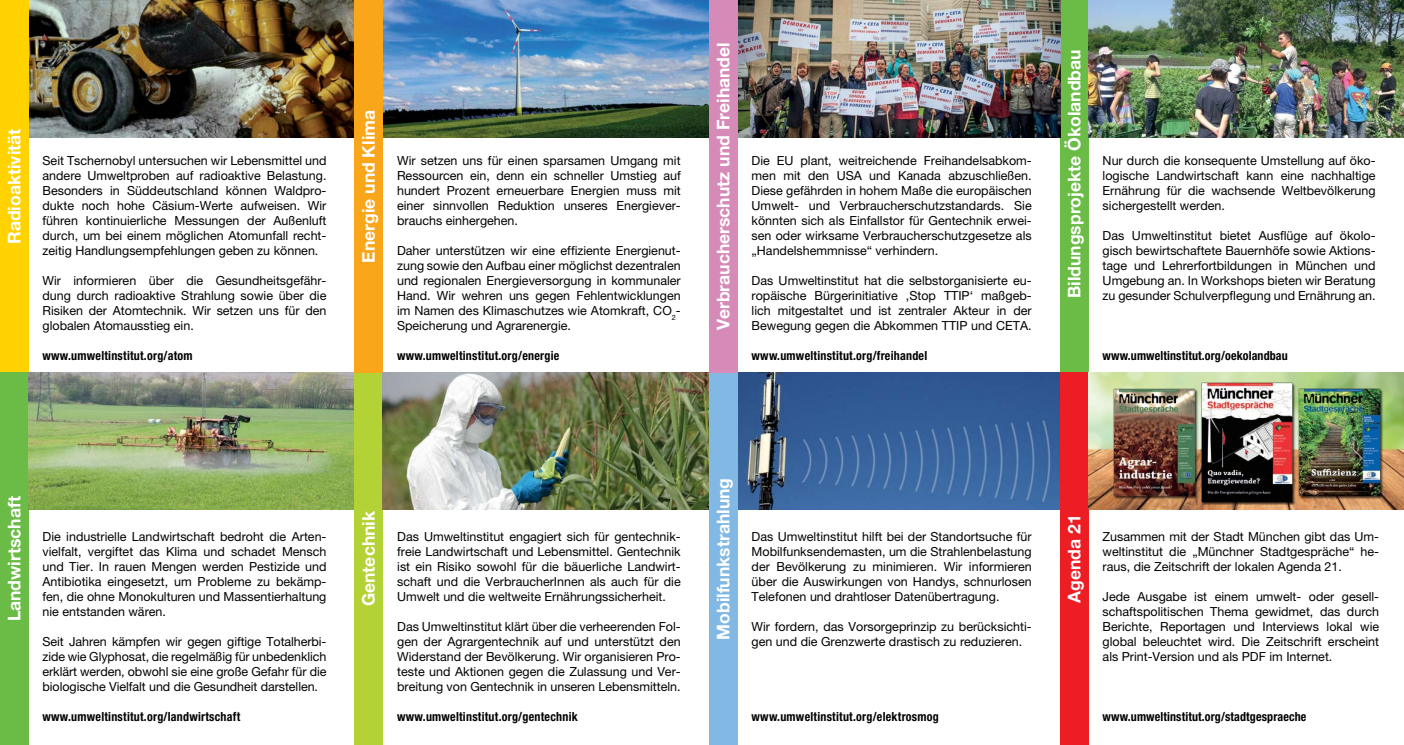
<style>
.page{position:relative;width:1404px;height:745px;background:#fff}
.page>*{position:absolute;margin:0;border:0;box-sizing:border-box;transform-origin:0 0}
.t1{font:700 17.5px "Helvetica Neue LT Pro";color:#fff}
.t2{font:12.5px/15px "Helvetica Neue LT Pro";color:#000;text-align:justify}
.t3{font:700 condensed 12.5px "Helvetica Neue LT Pro";letter-spacing:.02em;color:#000;scale:.96 1}
</style>
<div class="page">
<img style="left:28px;top:0;width:326px;height:137px">
<div style="left:0;top:0;width:28px;height:372px;background:#ffd200"></div>
<div style="left:0;top:372px;width:28px;height:372px;background:#6abc46"></div>
<img style="left:28px;top:372px;width:326px;height:137px">
<div style="left:354px;top:372px;width:29px;height:372px;background:#b3d235"></div>
<img style="left:737px;top:372px;width:322px;height:137px">
<img style="left:383px;top:0;width:326px;height:137px">
<div style="left:354px;top:0;width:29px;height:372px;background:#faa61a"></div>
<img style="left:383px;top:372px;width:326px;height:137px">
<div style="left:1059px;top:0;width:29px;height:372px;background:#6abc46"></div>
<img style="left:1088px;top:0;width:315px;height:137px">
<img style="left:737px;top:0;width:322px;height:137px">
<div style="left:709px;top:361px;width:28px;height:383px;background:#81b9e4"></div>
<div style="left:1059px;top:372px;width:29px;height:372px;background:#ed1d24"></div>
<img style="left:1088px;top:372px;width:315px;height:137px">
<div style="left:709px;top:0;width:28px;height:372px;background:#d68ab7"></div>
<img style="left:1090px;top:379px;width:297px;height:125px">
<h1 class="t1" style="left:3px;top:244px;width:117px;rotate:-90deg">Radioaktivität</h1>
<p class="t2" style="left:43px;top:153px;width:285px">Seit Tschernobyl untersuchen wir Lebensmittel und andere Umweltproben auf radioaktive Belastung.<br>Besonders in Süddeutschland können Waldpro&shy;dukte noch hohe Cäsium-Werte aufweisen. Wir führen kontinuierliche Messungen der Außenluft durch, um bei einem möglichen Atomunfall recht&shy;zeitig Handlungsempfehlungen geben zu können.</p>
<p class="t2" style="left:43px;top:273px;width:285px">Wir informieren über die Gesundheitsgefähr&shy;dung durch radioaktive Strahlung sowie über die Risiken der Atomtechnik. Wir setzen uns für den globalen Atomausstieg ein.</p>
<p class="t3" style="left:43px;top:348px;width:158px">www.umweltinstitut.org/atom</p>
<h1 class="t1" style="left:358px;top:262px;width:154px;rotate:-90deg">Energie und Klima</h1>
<p class="t2" style="left:397px;top:153px;width:285px">Wir setzen uns für einen sparsamen Umgang mit Ressourcen ein, denn ein schneller Umstieg auf hundert Prozent erneuerbare Energien muss mit einer sinnvollen Reduktion unseres Energiever&shy;brauchs einhergehen.</p>
<p class="t2" style="left:397px;top:243px;width:285px">Daher unterstützen wir eine effiziente Energienut&shy;zung sowie den Aufbau einer möglichst dezentralen und regionalen Energieversorgung in kommunaler Hand. Wir wehren uns gegen Fehlentwicklungen im Namen des Klimaschutzes wie Atomkraft, CO<sub>2</sub>- Speicherung und Agrarenergie.</p>
<p class="t3" style="left:397px;top:348px;width:170px">www.umweltinstitut.org/energie</p>
<h1 class="t1" style="left:712px;top:330px;width:289px;rotate:-90deg">Verbraucherschutz und Freihandel</h1>
<p class="t2" style="left:751px;top:153px;width:281px">Die EU plant, weitreichende Freihandelsabkom&shy;men mit den USA und Kanada abzuschließen.<br>Diese gefährden in hohem Maße die europäischen Umwelt- und Verbraucherschutzstandards. Sie könnten sich als Einfallstor für Gentechnik erwei&shy;sen oder wirksame Verbraucherschutzgesetze als „Handelshemmnisse“ verhindern.</p>
<p class="t2" style="left:751px;top:273px;width:281px">Das Umweltinstitut hat die selbstorganisierte eu&shy;ropäische Bürgerinitiative ‚Stop TTIP‘ maßgeb&shy;lich mitgestaltet und ist zentraler Akteur in der Bewegung gegen die Abkommen TTIP und CETA.</p>
<p class="t3" style="left:751px;top:348px;width:184px">www.umweltinstitut.org/freihandel</p>
<h1 class="t1" style="left:1063px;top:298px;width:250px;rotate:-90deg">Bildungsprojekte Ökolandbau</h1>
<p class="t2" style="left:1102px;top:153px;width:274px">Nur durch die konsequente Umstellung auf öko&shy;logische Landwirtschaft kann eine nachhaltige Ernährung für die wachsende Weltbevölkerung sichergestellt werden.</p>
<p class="t2" style="left:1102px;top:228px;width:274px">Das Umweltinstitut bietet Ausflüge auf ökolo&shy;gisch bewirtschaftete Bauernhöfe sowie Aktions&shy;tage und Lehrerfortbildungen in München und Umgebung an. In Workshops bieten wir Beratung zu gesunder Schulverpflegung und Ernährung an.</p>
<p class="t3" style="left:1102px;top:348px;width:194px">www.umweltinstitut.org/oekolandbau</p>
<h1 class="t1" style="left:3px;top:621px;width:127px;rotate:-90deg">Landwirtschaft</h1>
<p class="t2" style="left:43px;top:528px;width:285px">Die industrielle Landwirtschaft bedroht die Arten&shy;vielfalt, vergiftet das Klima und schadet Mensch und Tier. In rauen Mengen werden Pestizide und Antibiotika eingesetzt, um Probleme zu bekämp&shy;fen, die ohne Monokulturen und Massentierhaltung nie entstanden wären.</p>
<p class="t2" style="left:43px;top:633px;width:285px">Seit Jahren kämpfen wir gegen giftige Totalherbi&shy;zide wie Glyphosat, die regelmäßig für unbedenklich erklärt werden, obwohl sie eine große Gefahr für die biologische Vielfalt und die Gesundheit darstellen.</p>
<p class="t3" style="left:43px;top:708px;width:207px">www.umweltinstitut.org/landwirtschaft</p>
<h1 class="t1" style="left:358px;top:606px;width:97px;rotate:-90deg">Gentechnik</h1>
<p class="t2" style="left:397px;top:528px;width:285px">Das Umweltinstitut engagiert sich für gentechnik&shy;freie Landwirtschaft und Lebensmittel. Gentechnik ist ein Risiko sowohl für die bäuerliche Landwirt&shy;schaft und die VerbraucherInnen als auch für die Umwelt und die weltweite Ernährungssicherheit.</p>
<p class="t2" style="left:397px;top:618px;width:285px">Das Umweltinstitut klärt über die verheerenden Fol&shy;gen der Agrargentechnik auf und unterstützt den Widerstand der Bevölkerung. Wir organisieren Pro&shy;teste und Aktionen gegen die Zulassung und Ver&shy;breitung von Gentechnik in unseren Lebensmitteln.</p>
<p class="t3" style="left:397px;top:708px;width:189px">www.umweltinstitut.org/gentechnik</p>
<h1 class="t1" style="left:712px;top:639px;width:163px;rotate:-90deg">Mobilfunkstrahlung</h1>
<p class="t2" style="left:751px;top:528px;width:281px">Das Umweltinstitut hilft bei der Standortsuche für Mobilfunksendemasten, um die Strahlenbelastung der Bevölkerung zu minimieren. Wir informieren über die Auswirkungen von Handys, schnurlosen Telefonen und drahtloser Datenübertragung.</p>
<p class="t2" style="left:751px;top:618px;width:281px">Wir fordern, das Vorsorgeprinzip zu berücksichti&shy;gen und die Grenzwerte drastisch zu reduzieren.</p>
<p class="t3" style="left:751px;top:708px;width:196px">www.umweltinstitut.org/elektrosmog</p>
<h1 class="t1" style="left:1063px;top:602px;width:90px;rotate:-90deg">Agenda 21</h1>
<p class="t2" style="left:1102px;top:528px;width:278px">Zusammen mit der Stadt München gibt das Um&shy;weltinstitut die „Münchner Stadtgespräche“ he&shy;raus, die Zeitschrift der lokalen Agenda 21.</p>
<p class="t2" style="left:1102px;top:588px;width:278px">Jede Ausgabe ist einem umwelt- oder gesell&shy;schaftspolitischen Thema gewidmet, das durch Berichte, Reportagen und Interviews lokal wie global beleuchtet wird. Die Zeitschrift erscheint als Print-Version und als PDF im Internet.</p>
<p class="t3" style="left:1102px;top:708px;width:214px">www.umweltinstitut.org/stadtgespraeche</p>
</div>
